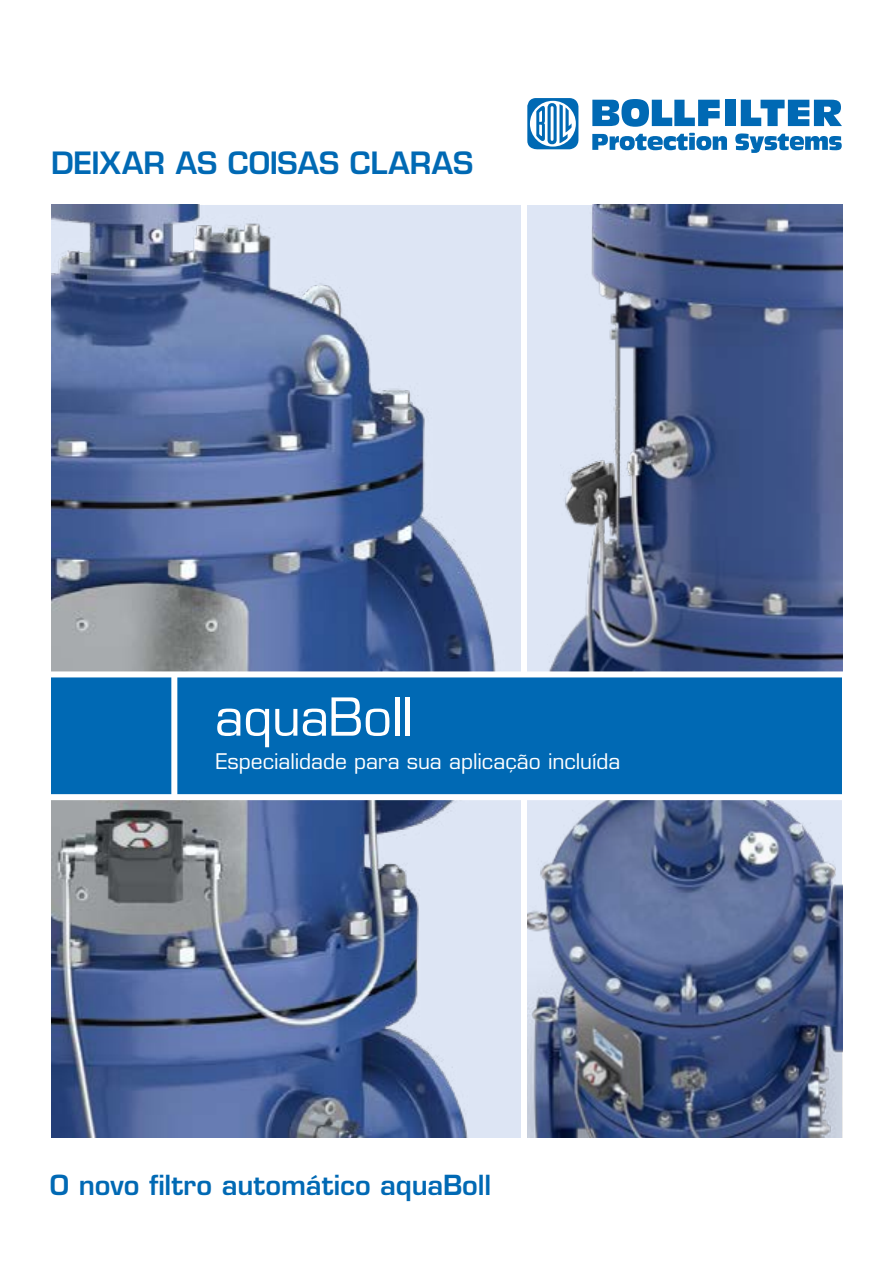
<style>
.page{position:relative;width:893px;height:1263px;background:#fff}
.page>*{position:absolute;margin:0;border:0;box-sizing:border-box;transform-origin:0 0}
.t1{font:51px "Eurostile LT Std";letter-spacing:-.015em;color:#fff}
.t2{font:600 30px "Eurostile LT Std";color:#0069b4}
.t3{font:600 27px "Eurostile LT Std";letter-spacing:-.005em;color:#0069b4}
.t4{font:21px "Eurostile LT Std";letter-spacing:-.005em;color:#fff}
</style>
<div class="page">
<img style="left:51px;top:205px;width:469px;height:933px">
<img style="left:527px;top:800px;width:315px;height:338px">
<img style="left:527px;top:205px;width:315px;height:466px">
<div style="left:174px;top:677px;width:668px;height:121px;background:#0069b4"></div>
<div style="left:51px;top:677px;width:123px;height:121px;background:#0069b4"></div>
<div style="left:45px;top:671px;width:813px;height:6px;background:#fff"></div>
<div style="left:171px;top:674px;width:6px;height:124px;background:#fff"></div>
<div style="left:45px;top:794px;width:813px;height:6px;background:#fff"></div>
<svg style="left:592px;top:99px;width:128px;height:28px"></svg>
<div style="left:725px;top:100px;width:10px;height:26px;background:#0069b4"></div>
<svg style="left:741px;top:100px;width:101px;height:26px"></svg>
<svg style="left:592px;top:133px;width:135px;height:17px"></svg>
<svg style="left:735px;top:133px;width:107px;height:20px"></svg>
<svg style="left:527px;top:98px;width:52px;height:52px"></svg>
<h2 class="t2" style="left:51px;top:144px;width:424px">DEIXAR AS COISAS CLARAS</h2>
<h1 class="t1" style="left:215px;top:686px;width:200px">aquaBoll</h1>
<p class="t4" style="left:216px;top:748px;width:406px">Especialidade para sua aplicação incluída</p>
<p class="t3" style="left:50px;top:1168px;width:443px">O novo filtro automático aquaBoll</p>
</div>
